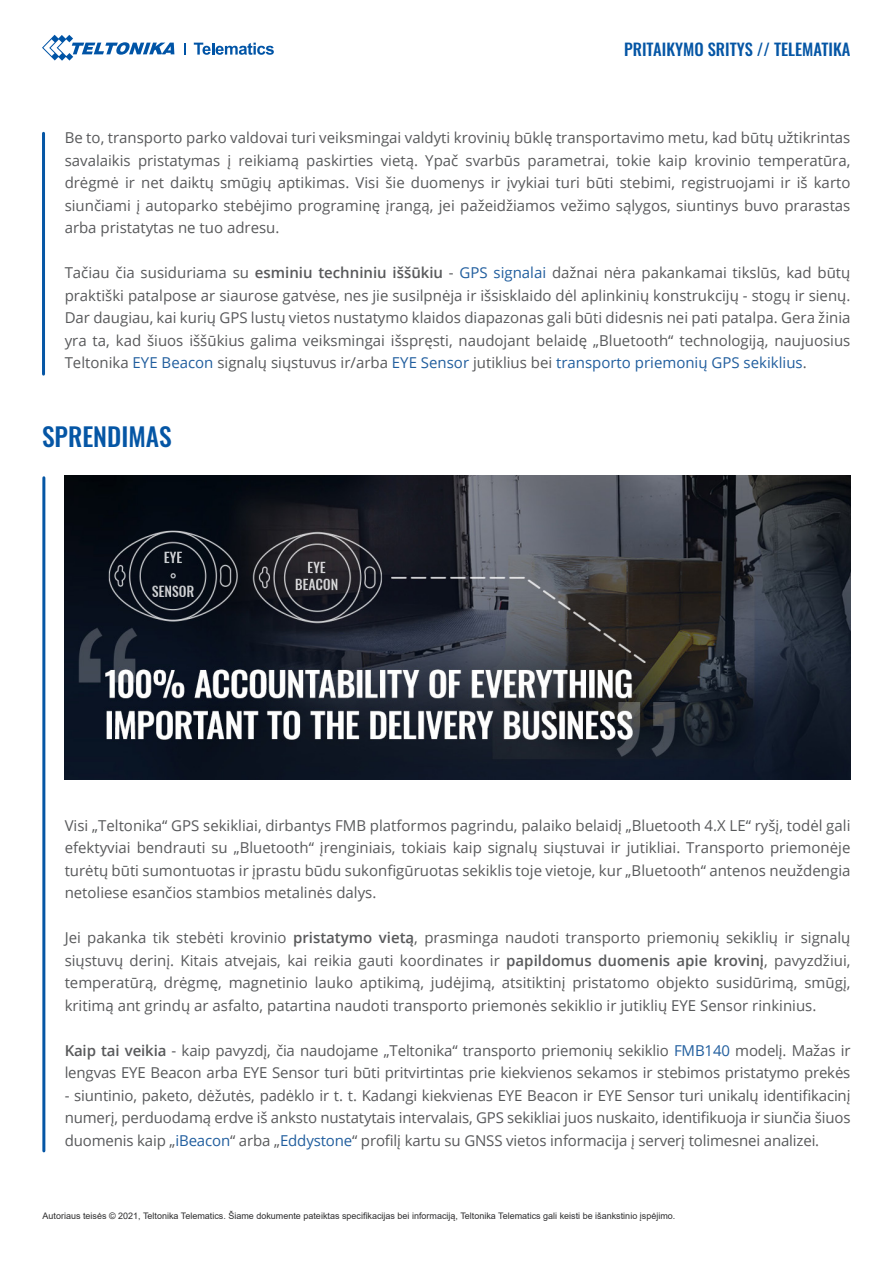
<style>
.page{position:relative;width:893px;height:1263px;background:#fff}
.page>*{position:absolute;margin:0;border:0;box-sizing:border-box;transform-origin:0 0}
.t1{font:500 25.5px "Oswald";color:#0556a5}
.t2{font:500 16.5px "Oswald";color:#0556a5}
.t3{font:15px/22.5px "Open Sans";letter-spacing:-.01em;color:#58595b;text-align:justify}
.t4{font:9px "Arial";color:#2e2e2f}
.s1{font-weight:600}
.s2{color:#215e9e}
</style>
<div class="page">
<img style="left:65px;top:476px;width:785px;height:304px">
<hr style="left:42px;top:478px;width:3px;height:673px;background:#0556a5">
<hr style="left:42px;top:133px;width:3px;height:241px;background:#0556a5">
<svg style="left:184px;top:43px;width:1px;height:12px"></svg>
<svg style="left:42px;top:35px;width:132px;height:26px"></svg>
<svg style="left:194px;top:43px;width:80px;height:12px"></svg>
<p class="t2" style="left:624px;top:41px;width:228px">PRITAIKYMO SRITYS // TELEMATIKA</p>
<p class="t3" style="left:65px;top:126px;width:787px">Be to, transporto parko valdovai turi veiksmingai valdyti krovinių būklę transportavimo metu, kad būtų užtikrintas savalaikis pristatymas į reikiamą paskirties vietą. Ypač svarbūs parametrai, tokie kaip krovinio temperatūra, drėgmė ir net daiktų smūgių aptikimas. Visi šie duomenys ir įvykiai turi būti stebimi, registruojami ir iš karto siunčiami į autoparko stebėjimo programinę įrangą, jei pažeidžiamos vežimo sąlygos, siuntinys buvo prarastas arba pristatytas ne tuo adresu.</p>
<p class="t3" style="left:65px;top:261px;width:787px">Tačiau čia susiduriama su <span class="s1">esminiu techniniu iššūkiu</span> - <span class="s2">GPS signalai</span> dažnai nėra pakankamai tikslūs, kad būtų praktiški patalpose ar siaurose gatvėse, nes jie susilpnėja ir išsisklaido dėl aplinkinių konstrukcijų - stogų ir sienų.<br>Dar daugiau, kai kurių GPS lustų vietos nustatymo klaidos diapazonas gali būti didesnis nei pati patalpa. Gera žinia yra ta, kad šiuos iššūkius galima veiksmingai išspręsti, naudojant belaidę „Bluetooth“ technologiją, naujuosius Teltonika <span class="s2">EYE Beacon</span> signalų siųstuvus ir/arba <span class="s2">EYE Sensor</span> jutiklius bei <span class="s2">transporto priemonių GPS sekiklius</span>.</p>
<h1 class="t1" style="left:42px;top:423px;width:131px">SPRENDIMAS</h1>
<p class="t3" style="left:65px;top:814px;width:787px">Visi „Teltonika“ GPS sekikliai, dirbantys FMB platformos pagrindu, palaiko belaidį „Bluetooth 4.X LE“ ryšį, todėl gali efektyviai bendrauti su „Bluetooth“ įrenginiais, tokiais kaip signalų siųstuvai ir jutikliai. Transporto priemonėje turėtų būti sumontuotas ir įprastu būdu sukonfigūruotas sekiklis toje vietoje, kur „Bluetooth“ antenos neuždengia netoliese esančios stambios metalinės dalys.</p>
<p class="t3" style="left:65px;top:926px;width:787px">Jei pakanka tik stebėti krovinio <span class="s1">pristatymo vietą</span>, prasminga naudoti transporto priemonių sekiklių ir signalų siųstuvų derinį. Kitais atvejais, kai reikia gauti koordinates ir <span class="s1">papildomus duomenis apie krovinį</span>, pavyzdžiui, temperatūrą, drėgmę, magnetinio lauko aptikimą, judėjimą, atsitiktinį pristatomo objekto susidūrimą, smūgį, kritimą ant grindų ar asfalto, patartina naudoti transporto priemonės sekiklio ir jutiklių EYE Sensor rinkinius.</p>
<p class="t3" style="left:65px;top:1039px;width:787px"><span class="s1">Kaip tai veikia</span> - kaip pavyzdį, čia naudojame „Teltonika“ transporto priemonių sekiklio <span class="s2">FMB140</span> modelį. Mažas ir lengvas EYE Beacon arba EYE Sensor turi būti pritvirtintas prie kiekvienos sekamos ir stebimos pristatymo prekės</p>
<p class="t3" style="left:65px;top:1084px;width:787px">- siuntinio, paketo, dėžutės, padėklo ir t. t. Kadangi kiekvienas EYE Beacon ir EYE Sensor turi unikalų identifikacinį numerį, perduodamą erdve iš anksto nustatytais intervalais, GPS sekikliai juos nuskaito, identifikuoja ir siunčia šiuos duomenis kaip „<span class="s2">iBeacon</span>“ arba „<span class="s2">Eddystone</span>“ profilį kartu su GNSS vietos informacija į serverį tolimesnei analizei.</p>
<p class="t4" style="left:43px;top:1210px;width:634px">Autoriaus teisės © 2021, Teltonika Telematics. Šiame dokumente pateiktas specifikacijas bei informaciją, Teltonika Telematics gali keisti be išankstinio įspėjimo.</p>
</div>
